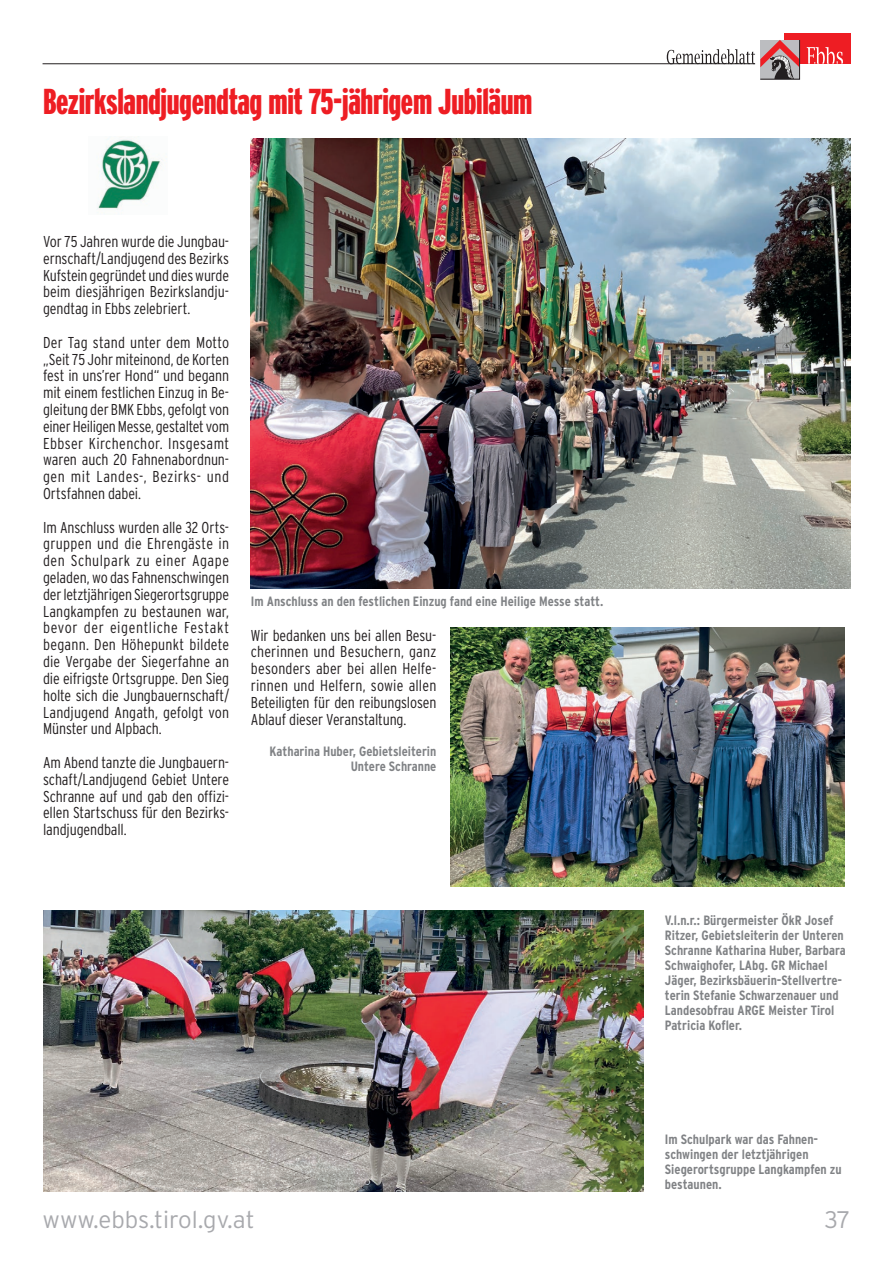
<style>
.page{position:relative;width:893px;height:1263px;background:#fff}
.page>*{position:absolute;margin:0;border:0;box-sizing:border-box;transform-origin:0 0}
.t1{font:900 36px "Interstate Compressed";letter-spacing:-.01em;color:#ee1d23}
.t2{font:300 24px "Interstate";color:#a8a9ad}
.t3{font:300 15.75px/16.8px "Interstate Condensed";letter-spacing:-.005em;color:#231f20;text-align:justify}
.t4{font:700 13.5px/15px "Interstate Condensed";color:#808285}
</style>
<div class="page">
<div style="left:784px;top:33px;width:66px;height:31px;background:#ee1d23"></div>
<hr style="left:43px;top:63px;width:712px;height:1px;background:#231f20">
<svg style="left:807px;top:47px;width:36px;height:17px"></svg>
<svg style="left:667px;top:40px;width:133px;height:40px"></svg>
<img style="left:451px;top:628px;width:393px;height:259px">
<img style="left:250px;top:138px;width:600px;height:450px">
<img style="left:44px;top:910px;width:600px;height:281px">
<img style="left:97px;top:137px;width:65px;height:73px">
<h1 class="t1" style="left:43px;top:82px;width:491px">Bezirkslandjugendtag mit 75-jährigem Jubiläum</h1>
<p class="t3" style="left:43px;top:233px;width:188px">Vor 75 Jahren wurde die Jungbau&shy;ernschaft/Landjugend des Bezirks Kufstein gegründet und dies wurde beim diesjährigen Bezirkslandju&shy;gendtag in Ebbs zelebriert.</p>
<p class="t3" style="left:43px;top:334px;width:188px">Der Tag stand unter dem Motto „Seit 75 Johr miteinond, de Korten fest in uns’rer Hond“ und begann mit einem festlichen Einzug in Be&shy;gleitung der BMK Ebbs, gefolgt von einer Heiligen Messe, gestaltet vom Ebbser Kirchenchor. Insgesamt waren auch 20 Fahnenabordnun&shy;gen mit Landes-, Bezirks- und Ortsfahnen dabei.</p>
<p class="t3" style="left:43px;top:518px;width:188px">Im Anschluss wurden alle 32 Orts&shy;gruppen und die Ehrengäste in den Schulpark zu einer Agape geladen, wo das Fahnenschwingen der letztjährigen Siegerortsgruppe Langkampfen zu bestaunen war, bevor der eigentliche Festakt begann. Den Höhepunkt bildete die Vergabe der Siegerfahne an die eifrigste Ortsgruppe. Den Sieg holte sich die Jungbauernschaft/ Landjugend Angath, gefolgt von Münster und Alpbach.</p>
<p class="t3" style="left:43px;top:754px;width:188px">Am Abend tanzte die Jungbauern&shy;schaft/Landjugend Gebiet Untere Schranne auf und gab den offizi&shy;ellen Startschuss für den Bezirks&shy;landjugendball.</p>
<p class="t4" style="left:251px;top:594px;width:354px">Im Anschluss an den festlichen Einzug fand eine Heilige Messe statt.</p>
<p class="t3" style="left:251px;top:626px;width:187px">Wir bedanken uns bei allen Besu&shy;cherinnen und Besuchern, ganz besonders aber bei allen Helfe&shy;rinnen und Helfern, sowie allen Beteiligten für den reibungslosen Ablauf dieser Veranstaltung.</p>
<p class="t4" style="left:269px;top:744px;width:168px;text-align:right">Katharina Huber, Gebietsleiterin<br>Untere Schranne</p>
<p class="t4" style="left:665px;top:913px;width:182px">V.l.n.r.: Bürgermeister ÖkR Josef Ritzer, Gebietsleiterin der Unteren Schranne Katharina Huber, Barbara Schwaighofer, LAbg. GR Michael Jäger, Bezirksbäuerin-Stellvertre&shy;terin Stefanie Schwarzenauer und Landesobfrau ARGE Meister Tirol Patricia Kofler.</p>
<p class="t4" style="left:665px;top:1132px;width:178px">Im Schulpark war das Fahnen&shy;schwingen der letztjährigen<br>Siegerortsgruppe Langkampfen zu bestaunen.</p>
<h2 class="t2" style="left:43px;top:1206px;width:214px">www.ebbs.tirol.gv.at</h2>
<h2 class="t2" style="left:824px;top:1206px;width:28px">37</h2>
</div>
